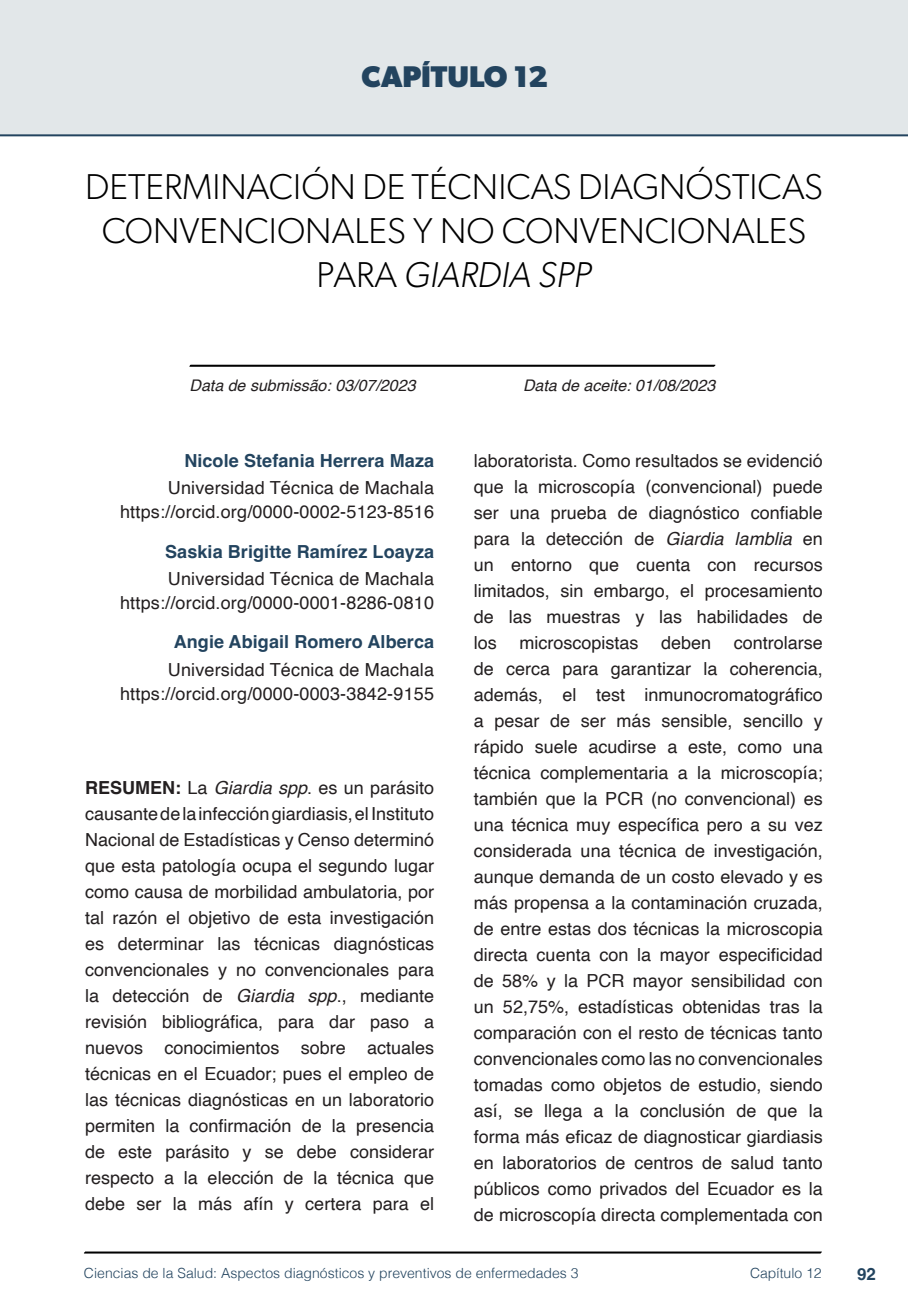
<style>
.page{position:relative;width:908px;height:1304px;background:#fff}
.page>*{position:absolute;margin:0;border:0;box-sizing:border-box;transform-origin:0 0}
.nome_artigos{font:300 36px/44px "Gibson";color:#000;text-align:center}
.capítulos{font:700 30px "Gibson";color:#23445f}
.Resumos_e_PC_TXT{font:18px/26px "Helvetica";color:#231f20;text-align:justify}
.info_autores{font:18px "Helvetica";letter-spacing:.01em;color:#231f20}
.nome_autores{font:700 18px "Helvetica";letter-spacing:.005em;color:#23445f}
.t1{font:700 16.8px "Helvetica";color:#23445f}
.data{font:italic 16px "Helvetica";color:#231f20}
.t2{font:300 14px "Helvetica";color:#23445f}
.s1{font-style:italic}
.s2{font-weight:700}
</style>
<div class="page">
<svg style="left:84px;top:1251px;width:737px;height:3px;background:#515151"></svg>
<div style="left:0;top:0;width:907px;height:136px;background:#e2e7e9"></div>
<svg style="left:189px;top:364px;width:526px;height:3px;background:#4f4f4f"></svg>
<div style="left:44px;top:72px;width:68px;height:61px;background:#e2e7e9"></div>
<p class="capítulos" style="left:361px;top:58px;width:188px">CAPÍTULO 12</p>
<p class="nome_artigos" style="left:85px;top:164px;width:739px">DETERMINACIÓN DE TÉCNICAS DIAGNÓSTICAS<br>CONVENCIONALES Y NO CONVENCIONALES<br>PARA <span class="s1">GIARDIA SPP</span></p>
<p class="data" style="left:189px;top:373px;width:227px">Data de submissão: 03/07/2023</p>
<p class="data" style="left:523px;top:373px;width:194px">Data de aceite: 01/08/2023</p>
<p class="nome_autores" style="left:184px;top:450px;width:251px">Nicole Stefania Herrera Maza</p>
<p class="info_autores" style="left:168px;top:474px;width:267px">Universidad Técnica de Machala</p>
<p class="info_autores" style="left:120px;top:498px;width:315px">https://orcid.org/0000-0002-5123-8516</p>
<p class="nome_autores" style="left:165px;top:540px;width:270px">Saskia Brigitte Ramírez Loayza</p>
<p class="info_autores" style="left:168px;top:565px;width:267px">Universidad Técnica de Machala</p>
<p class="info_autores" style="left:120px;top:589px;width:315px">https://orcid.org/0000-0001-8286-0810</p>
<p class="nome_autores" style="left:174px;top:631px;width:262px">Angie Abigail Romero Alberca</p>
<p class="info_autores" style="left:168px;top:656px;width:267px">Universidad Técnica de Machala</p>
<p class="info_autores" style="left:120px;top:680px;width:315px">https://orcid.org/0000-0003-3842-9155</p>
<p class="Resumos_e_PC_TXT" style="left:85px;top:775px;width:350px"><span class="s2">RESUMEN:</span> La <span class="s1">Giardia spp</span>. es un parásito causante de la infección giardiasis, el Instituto Nacional de Estadísticas y Censo determinó que esta patología ocupa el segundo lugar como causa de morbilidad ambulatoria, por tal razón el objetivo de esta investigación es determinar las técnicas diagnósticas convencionales y no convencionales para la detección de <span class="s1">Giardia spp</span>., mediante revisión bibliográfica, para dar paso a nuevos conocimientos sobre actuales técnicas en el Ecuador; pues el empleo de las técnicas diagnósticas en un laboratorio permiten la confirmación de la presencia de este parásito y se debe considerar respecto a la elección de la técnica que debe ser la más afín y certera para el</p>
<p class="Resumos_e_PC_TXT" style="left:473px;top:448px;width:350px">laboratorista. Como resultados se evidenció que la microscopía (convencional) puede ser una prueba de diagnóstico confiable para la detección de <span class="s1">Giardia lamblia</span> en un entorno que cuenta con recursos limitados, sin embargo, el procesamiento de las muestras y las habilidades de los</p>
<p class="Resumos_e_PC_TXT" style="left:519px;top:630px;width:121px">microscopistas</p>
<p class="Resumos_e_PC_TXT" style="left:660px;top:630px;width:52px">deben</p>
<p class="Resumos_e_PC_TXT" style="left:473px;top:630px;width:350px;text-indent:260px">controlarse de cerca para garantizar la coherencia, además, el test inmunocromatográfico a pesar de ser más sensible, sencillo y rápido suele acudirse a este, como una técnica complementaria a la microscopía; también que la PCR (no convencional) es una técnica muy específica pero a su vez considerada una técnica de investigación, aunque demanda de un costo elevado y es más propensa a la contaminación cruzada, de entre estas dos técnicas la microscopia directa cuenta con la mayor especificidad de 58% y la PCR mayor sensibilidad con un 52,75%, estadísticas obtenidas tras la comparación con el resto de técnicas tanto convencionales como las no convencionales tomadas como objetos de estudio, siendo así, se llega a la conclusión de que la forma más eficaz de diagnosticar giardiasis en laboratorios de centros de salud tanto públicos como privados del Ecuador es la de microscopía directa complementada con</p>
<p class="t2" style="left:84px;top:1261px;width:496px">Ciencias de la Salud: Aspectos diagnósticos y preventivos de enfermedades 3</p>
<p class="t2" style="left:749px;top:1261px;width:73px">Capítulo 12</p>
<p class="t1" style="left:856px;top:1264px;width:20px">92</p>
</div>
